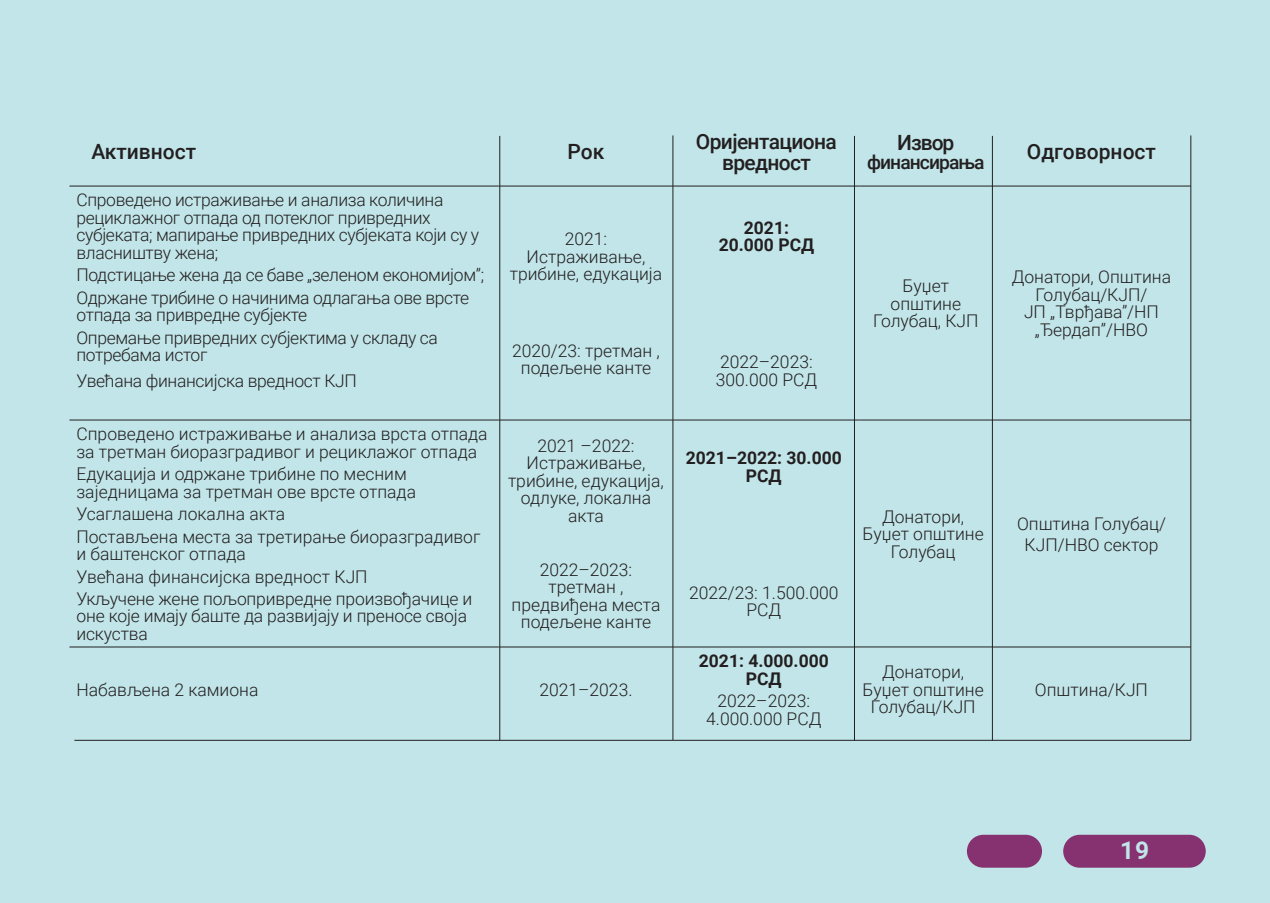
<style>
.page{position:relative;width:1270px;height:903px;background:#c1e5e8}
.page>*{position:absolute;margin:0;border:0;box-sizing:border-box;transform-origin:0 0}
.t1{font:700 24.5px "Roboto";color:#c1e5e8}
.t2{font:500 21px/21px "Roboto";letter-spacing:-.03em;color:#231f20;text-align:center}
.t3{font:500 21px "Roboto";color:#231f20}
.t4{font:500 19.25px "Roboto";letter-spacing:-.05em;color:#231f20}
.List_Paragraph{font:300 17.5px/17.5px "Roboto";color:#231f20;text-align:center}
.List_Paragraph-2{font:300 17.5px/17.5px "Roboto";letter-spacing:-.02em;color:#231f20}
.t5{font:700 17.5px/17.5px "Roboto";color:#231f20;text-align:center}
</style>
<div class="page">
<div style="left:967px;top:835px;width:75px;height:33px;background:#863270;border-radius:16px"></div>
<div style="left:1063px;top:835px;width:143px;height:33px;background:#863270;border-radius:16px"></div>
<hr style="left:69px;top:420px;width:430px;height:1px;background:#231f20">
<hr style="left:499px;top:420px;width:174px;height:1px;background:#231f20">
<hr style="left:673px;top:420px;width:181px;height:1px;background:#231f20">
<hr style="left:992px;top:420px;width:199px;height:1px;background:#231f20">
<hr style="left:69px;top:647px;width:430px;height:1px;background:#231f20">
<hr style="left:499px;top:647px;width:174px;height:1px;background:#231f20">
<hr style="left:673px;top:647px;width:181px;height:1px;background:#231f20">
<hr style="left:992px;top:647px;width:199px;height:1px;background:#231f20">
<hr style="left:859px;top:420px;width:133px;height:1px;background:#231f20">
<hr style="left:69px;top:186px;width:430px;height:1px;background:#231f20">
<hr style="left:499px;top:186px;width:174px;height:1px;background:#231f20">
<hr style="left:673px;top:186px;width:181px;height:1px;background:#231f20">
<hr style="left:859px;top:186px;width:133px;height:1px;background:#231f20">
<hr style="left:992px;top:186px;width:199px;height:1px;background:#231f20">
<hr style="left:74px;top:740px;width:1117px;height:1px;background:#231f20">
<hr style="left:673px;top:135px;width:1px;height:605px;background:#231f20">
<hr style="left:854px;top:136px;width:1px;height:604px;background:#231f20">
<hr style="left:992px;top:136px;width:1px;height:604px;background:#231f20">
<hr style="left:1190px;top:135px;width:1px;height:605px;background:#231f20">
<hr style="left:499px;top:136px;width:1px;height:604px;background:#231f20">
<hr style="left:855px;top:647px;width:137px;height:1px;background:#231f20">
<p class="t3" style="left:91px;top:137px;width:106px">Активност</p>
<p class="t2" style="left:568px;top:140px;width:38px">Рок</p>
<p class="t2" style="left:696px;top:130px;width:143px">Оријентациона вредност</p>
<p class="t2" style="left:897px;top:131px;width:59px">Извор</p>
<p class="t4" style="left:867px;top:148px;width:119px">финансирања</p>
<p class="t3" style="left:1027px;top:137px;width:131px">Одговорност</p>
<p class="List_Paragraph-2" style="left:76px;top:191px;width:404px">Спроведено истраживање и анализа количина рециклажног отпада од потеклог привредних субјеката; мапирање привредних субјеката који су у власништву жена;</p>
<p class="List_Paragraph-2" style="left:76px;top:265px;width:409px">Подстицање жена да се баве „зеленом економијом”;</p>
<p class="List_Paragraph-2" style="left:76px;top:288px;width:394px">Одржане трибине о начинима одлагања ове врсте отпада за привредне субјекте</p>
<p class="List_Paragraph-2" style="left:76px;top:328px;width:363px">Опремање привредних субјектима у складу са потребама истог</p>
<p class="List_Paragraph-2" style="left:76px;top:371px;width:282px">Увећана финансијска вредност КЈП</p>
<p class="List_Paragraph" style="left:76px;top:424px;width:413px;text-align:left">Спроведено истраживање и анализа врстa отпада за третман биоразградивог и рециклажог отпада</p>
<p class="List_Paragraph" style="left:76px;top:464px;width:341px;text-align:left">Едукација и одржане трибине по месним заједницама за третман ове врсте отпада</p>
<p class="List_Paragraph" style="left:76px;top:504px;width:210px">Усаглашена локална акта</p>
<p class="List_Paragraph" style="left:76px;top:527px;width:405px;text-align:left">Постављена места за третирање биоразградивог и баштенског отпада</p>
<p class="List_Paragraph" style="left:76px;top:567px;width:293px">Увећана финансијска вредност КЈП</p>
<p class="List_Paragraph" style="left:76px;top:589px;width:397px;text-align:left">Укључене жене пољопривредне произвођачице и оне које имају баште да развијају и преносе своја искуства</p>
<p class="List_Paragraph" style="left:510px;top:229px;width:154px">2021:<br>Истраживање, трибине, едукација</p>
<p class="List_Paragraph" style="left:512px;top:341px;width:149px">2020/23: третман , подељене канте</p>
<p class="List_Paragraph" style="left:508px;top:436px;width:157px">2021 –2022:<br>Истраживање, трибине, едукација, одлуке, локална акта</p>
<p class="List_Paragraph" style="left:512px;top:560px;width:150px">2022–2023: третман , предвиђена места подељене канте</p>
<p class="List_Paragraph" style="left:76px;top:680px;width:184px">Набављена 2 камиона</p>
<p class="List_Paragraph" style="left:539px;top:680px;width:95px">2021–2023.</p>
<p class="t5" style="left:719px;top:218px;width:97px">2021:<br>20.000 РСД</p>
<p class="List_Paragraph" style="left:716px;top:352px;width:103px;text-align:left">2022–2023:<br>300.000 РСД</p>
<p class="List_Paragraph" style="left:873px;top:276px;width:107px">Буџет општине<br>Голубац, КЈП</p>
<p class="List_Paragraph" style="left:1012px;top:268px;width:161px">Донатори, Општина<br>Голубац/КЈП/<br>ЈП „Тврђава”/НП „Ђердап”/НВО</p>
<p class="t5" style="left:686px;top:448px;width:158px">2021–2022: 30.000<br>РСД</p>
<p class="List_Paragraph" style="left:689px;top:583px;width:151px">2022/23: 1.500.000<br>РСД</p>
<p class="t5" style="left:699px;top:651px;width:131px">2021: 4.000.000<br>РСД</p>
<p class="List_Paragraph" style="left:706px;top:691px;width:117px">2022–2023:<br>4.000.000 РСД</p>
<p class="List_Paragraph" style="left:863px;top:507px;width:123px">Донатори,<br>Буџет општине<br>Голубац</p>
<p class="List_Paragraph" style="left:1017px;top:512px;width:150px;line-height:21px">Општина Голубац/<br>КЈП/НВО сектор</p>
<p class="List_Paragraph" style="left:863px;top:663px;width:123px">Донатори,<br>Буџет општине<br>Голубац/КЈП</p>
<p class="List_Paragraph" style="left:1035px;top:680px;width:115px">Општина/КЈП</p>
<h1 class="t1" style="left:1120px;top:833px;width:30px">19</h1>
</div>
